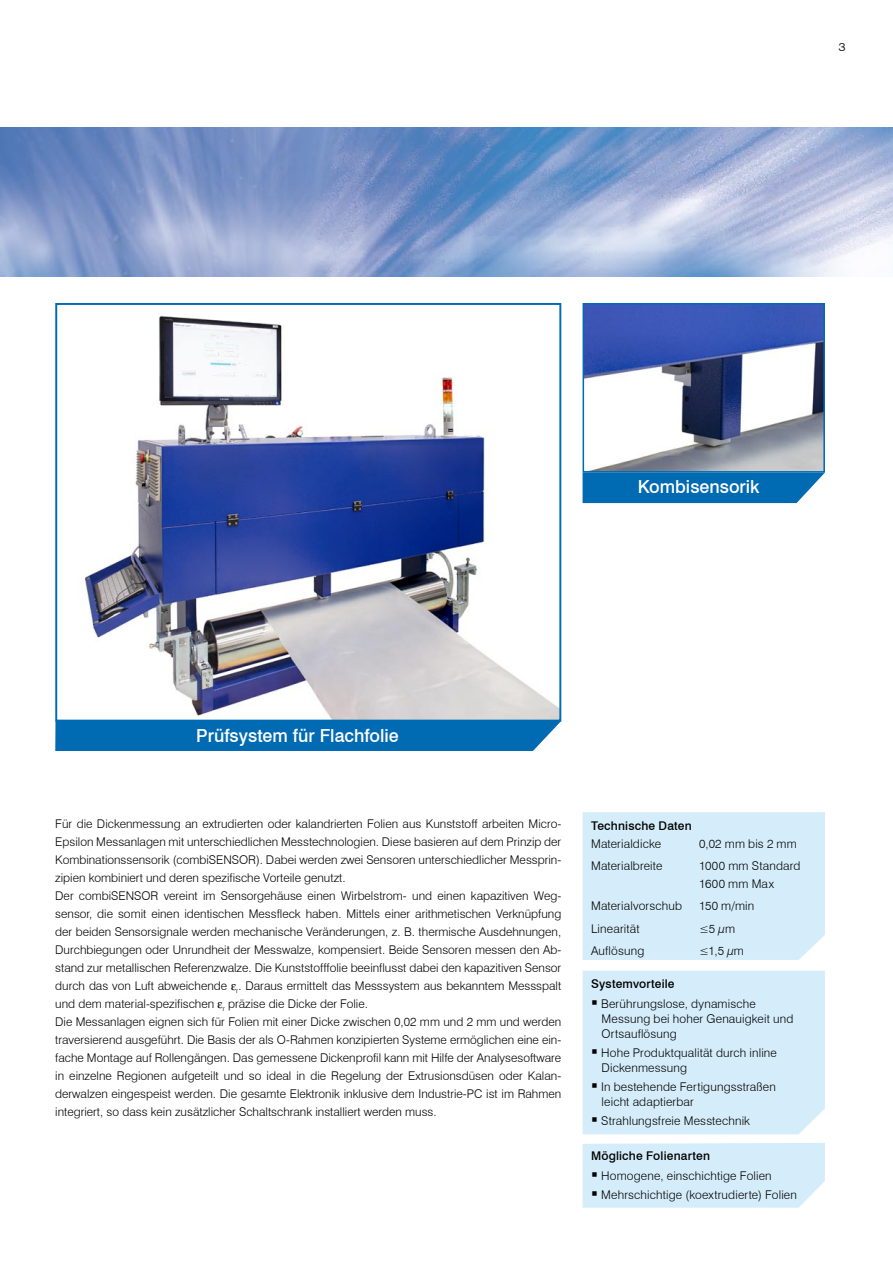
<style>
.page{position:relative;width:893px;height:1263px;background:#fff}
.page>*{position:absolute;margin:0;border:0;box-sizing:border-box;transform-origin:0 0}
.t1{font:500 18px "Swiss 721 BT";color:#fff}
.t2{font:300 12px/18px "Swiss 721 BT";color:#000}
.t3{font:500 12px "Swiss 721 BT";letter-spacing:.015em;color:#000}
.t4{font:300 11.55px "Swiss 721 BT";color:#000;scale:1.18 1}
</style>
<div class="page">
<div style="left:583px;top:473px;width:242px;height:30px;background:#006ab2"></div>
<div style="left:55px;top:722px;width:505px;height:29px;background:#006ab2"></div>
<img style="left:0;top:128px;width:893px;height:148px">
<img style="left:586px;top:306px;width:236px;height:164px">
<div style="left:583px;top:303px;width:242px;height:170px;border:2px solid #006ab2"></div>
<div style="left:583px;top:971px;width:242px;height:163px;background:#d5edfa"></div>
<div style="left:583px;top:812px;width:242px;height:148px;background:#d5edfa"></div>
<div style="left:583px;top:1143px;width:242px;height:65px;background:#d5edfa"></div>
<img style="left:85px;top:315px;width:473px;height:404px">
<div style="left:55px;top:303px;width:506px;height:419px;border:2px solid #006ab2"></div>
<p class="t4" style="left:838px;top:40px;width:8px">3</p>
<h1 class="t1" style="left:638px;top:476px;width:124px">Kombisensorik</h1>
<h1 class="t1" style="left:196px;top:724px;width:204px">Prüfsystem für Flachfolie</h1>
<p class="t2" style="left:55px;top:815px;width:508px">Für die Dickenmessung an extrudierten oder kalandrierten Folien aus Kunststoff arbeiten Micro-Epsilon Messanlagen mit unterschiedlichen Messtechnologien. Diese basieren auf dem Prinzip der Kombinationssensorik (combiSENSOR). Dabei werden zwei Sensoren unterschiedlicher Messprin&shy;zipien kombiniert und deren spezifische Vorteile genutzt.<br>Der combiSENSOR vereint im Sensorgehäuse einen Wirbelstrom- und einen kapazitiven Weg&shy;sensor, die somit einen identischen Messfleck haben. Mittels einer arithmetischen Verknüpfung der beiden Sensorsignale werden mechanische Veränderungen, z. B. thermische Ausdehnungen, Durchbiegungen oder Unrundheit der Messwalze, kompensiert. Beide Sensoren messen den Ab&shy;stand zur metallischen Referenzwalze. Die Kunststofffolie beeinflusst dabei den kapazitiven Sensor durch das von Luft abweichende <sub>r</sub>. Daraus ermittelt das Messsystem aus bekanntem Messspalt und dem material-spezifischen <sub>r</sub> präzise die Dicke der Folie.<br>Die Messanlagen eignen sich für Folien mit einer Dicke zwischen 0,02 mm und 2 mm und werden traversierend ausgeführt. Die Basis der als O-Rahmen konzipierten Systeme ermöglichen eine ein&shy;fache Montage auf Rollengängen. Das gemessene Dickenprofil kann mit Hilfe der Analysesoftware in einzelne Regionen aufgeteilt und so ideal in die Regelung der Extrusionsdüsen oder Kalan&shy;derwalzen eingespeist werden. Die gesamte Elektronik inklusive dem Industrie-PC ist im Rahmen integriert, so dass kein zusätzlicher Schaltschrank installiert werden muss.</p>
<p class="t3" style="left:591px;top:818px;width:102px">Technische Daten</p>
<p class="t2" style="left:591px;top:834px;width:72px">Materialdicke</p>
<p class="t2" style="left:699px;top:834px;width:99px">0,02 mm bis 2 mm</p>
<p class="t2" style="left:591px;top:857px;width:73px">Materialbreite</p>
<p class="t2" style="left:699px;top:857px;width:103px">1000 mm Standard<br>1600 mm Max</p>
<p class="t2" style="left:591px;top:897px;width:92px">Materialvorschub</p>
<p class="t2" style="left:699px;top:897px;width:57px">150 m/min</p>
<p class="t2" style="left:591px;top:919px;width:50px">Linearität</p>
<p class="t2" style="left:699px;top:919px;width:37px">≤5 µm</p>
<p class="t2" style="left:591px;top:941px;width:55px">Auflösung</p>
<p class="t2" style="left:699px;top:941px;width:46px">≤1,5 µm</p>
<p class="t3" style="left:591px;top:977px;width:85px">Systemvorteile</p>
<p class="t2" style="left:602px;top:996px;width:193px;line-height:15px;text-indent:-10px">▪ Berührungslose, dynamische<br>Messung bei hoher Genauigkeit und<br>Ortsauflösung</p>
<p class="t2" style="left:602px;top:1045px;width:177px;line-height:15px;text-indent:-10px">▪ Hohe Produktqualität durch inline<br>Dickenmessung</p>
<p class="t2" style="left:602px;top:1079px;width:176px;line-height:15px;text-indent:-10px">▪ In bestehende Fertigungsstraßen leicht adaptierbar</p>
<p class="t2" style="left:591px;top:1112px;width:160px">▪ Strahlungsfreie Messtechnik</p>
<p class="t3" style="left:591px;top:1149px;width:120px">Mögliche Folienarten</p>
<p class="t2" style="left:591px;top:1166px;width:182px">▪ Homogene, einschichtige Folien</p>
<p class="t2" style="left:591px;top:1185px;width:207px">▪ Mehrschichtige (koextrudierte) Folien</p>
</div>
